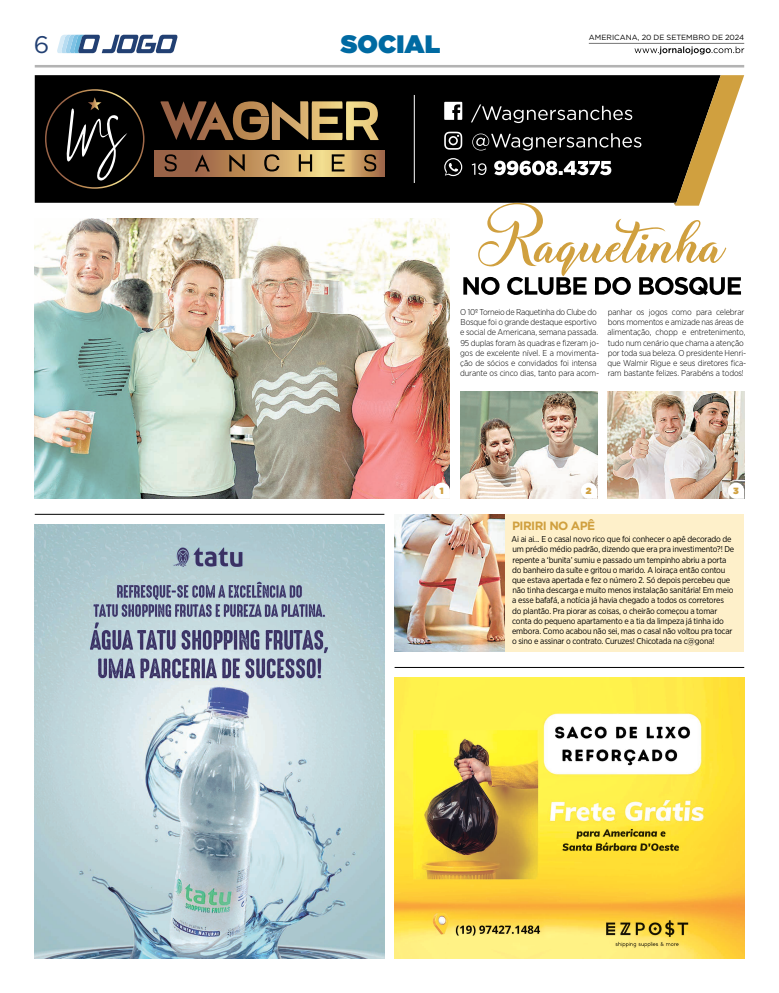
<style>
.page{position:relative;width:779px;height:993px;background:#fff}
.page>*{position:absolute;margin:0;border:0;box-sizing:border-box;transform-origin:0 0}
.t1{font:900 25.2px "Gotham";letter-spacing:.005em;color:#006aa2}
.t2{font:24px "Gotham";color:#224073}
.t3{font:700 12px "Gotham";letter-spacing:-.045em;color:#d0a03f}
.t4{font:900 9px "Gotham";color:#d0a03f}
.t5{font:8.5px/10.2px "Gotham Narrow";letter-spacing:-.02em;color:#000}
.t6{font:300 8.5px/10.2px "Gotham Narrow";letter-spacing:-.02em;color:#000}
.t7{font:7.5px "Gotham";color:#000}
</style>
<div class="page">
<hr style="left:588px;top:43px;width:155px;height:1px;background:#767676">
<hr style="left:35px;top:65px;width:708px;height:2px;background:#b3b3b3">
<svg style="left:634px;top:46px;width:109px;height:8px"></svg>
<svg style="left:57px;top:35px;width:121px;height:18px"></svg>
<div style="left:35px;top:75px;width:409px;height:128px;background:#000"></div>
<hr style="left:413px;top:95px;width:1px;height:88px;background:#fff">
<svg style="left:160px;top:101px;width:218px;height:39px;background:#685234"></svg>
<svg style="left:155px;top:151px;width:229px;height:25px;background:#ba8c5b"></svg>
<svg style="left:164px;top:154px;width:212px;height:17px;background:#a27e51"></svg>
<svg style="left:45px;top:89px;width:99px;height:100px;background:#1b1816"></svg>
<img style="left:35px;top:524px;width:349px;height:433px">
<hr style="left:35px;top:514px;width:349px;height:1px;background:#000">
<hr style="left:394px;top:667px;width:349px;height:1px;background:#000">
<img style="left:394px;top:677px;width:349px;height:280px">
<div style="left:504px;top:514px;width:239px;height:137px;background:#fef0ca"></div>
<svg style="left:444px;top:75px;width:299px;height:220px"></svg>
<img style="left:394px;top:514px;width:110px;height:137px">
<img style="left:35px;top:218px;width:414px;height:280px">
<img style="left:460px;top:391px;width:136px;height:107px">
<img style="left:607px;top:391px;width:136px;height:107px">
<svg style="left:433px;top:482px;width:16px;height:16px"></svg>
<svg style="left:580px;top:482px;width:16px;height:16px"></svg>
<svg style="left:727px;top:482px;width:16px;height:16px"></svg>
<h2 class="t2" style="left:34px;top:29px;width:17px">6</h2>
<h1 class="t1" style="left:341px;top:26px;width:101px">SOCIAL</h1>
<p class="t7" style="left:588px;top:33px;width:157px">AMERICANA, 20 DE SETEMBRO DE 2024</p>
<p class="t6" style="left:460px;top:307px;width:140px">O 10º Torneio de Raquetinha do Clube do Bosque foi o grande destaque esportivo e social de Americana, semana passada.<br>95 duplas foram às quadras e fizeram jo&shy;gos de excelente nível. E a movimenta&shy;ção de sócios e convidados foi intensa durante os cinco dias, tanto para acom-</p>
<p class="t6" style="left:607px;top:307px;width:140px">panhar os jogos como para celebrar bons momentos e amizade nas áreas de alimentação, chopp e entretenimento, tudo num cenário que chama a atenção por toda sua beleza. O presidente Henri&shy;que Walmir Rigue e seus diretores fica&shy;ram bastante felizes. Parabéns a todos!</p>
<p class="t4" style="left:439px;top:484px;width:5px">1</p>
<p class="t4" style="left:585px;top:484px;width:7px">2</p>
<p class="t4" style="left:732px;top:484px;width:7px">3</p>
<h3 class="t3" style="left:512px;top:518px;width:85px">PIRIRI NO APÊ</h3>
<p class="t5" style="left:511px;top:533px;width:224px">Ai ai ai... E o casal novo rico que foi conhecer o apê decorado de um prédio médio padrão, dizendo que era pra investimento?! De repente a ‘bunita’ sumiu e passado um tempinho abriu a porta do banheiro da suíte e gritou o marido. A loiraça então contou que estava apertada e fez o número 2. Só depois percebeu que não tinha descarga e muito menos instalação sanitária! Em meio a esse bafafá, a notícia já havia chegado a todos os corretores do plantão. Pra piorar as coisas, o cheirão começou a tomar conta do pequeno apartamento e a tia da limpeza já tinha ido embora. Como acabou não sei, mas o casal não voltou pra tocar o sino e assinar o contrato. Curuzes! Chicotada na c@gona!</p>
</div>
